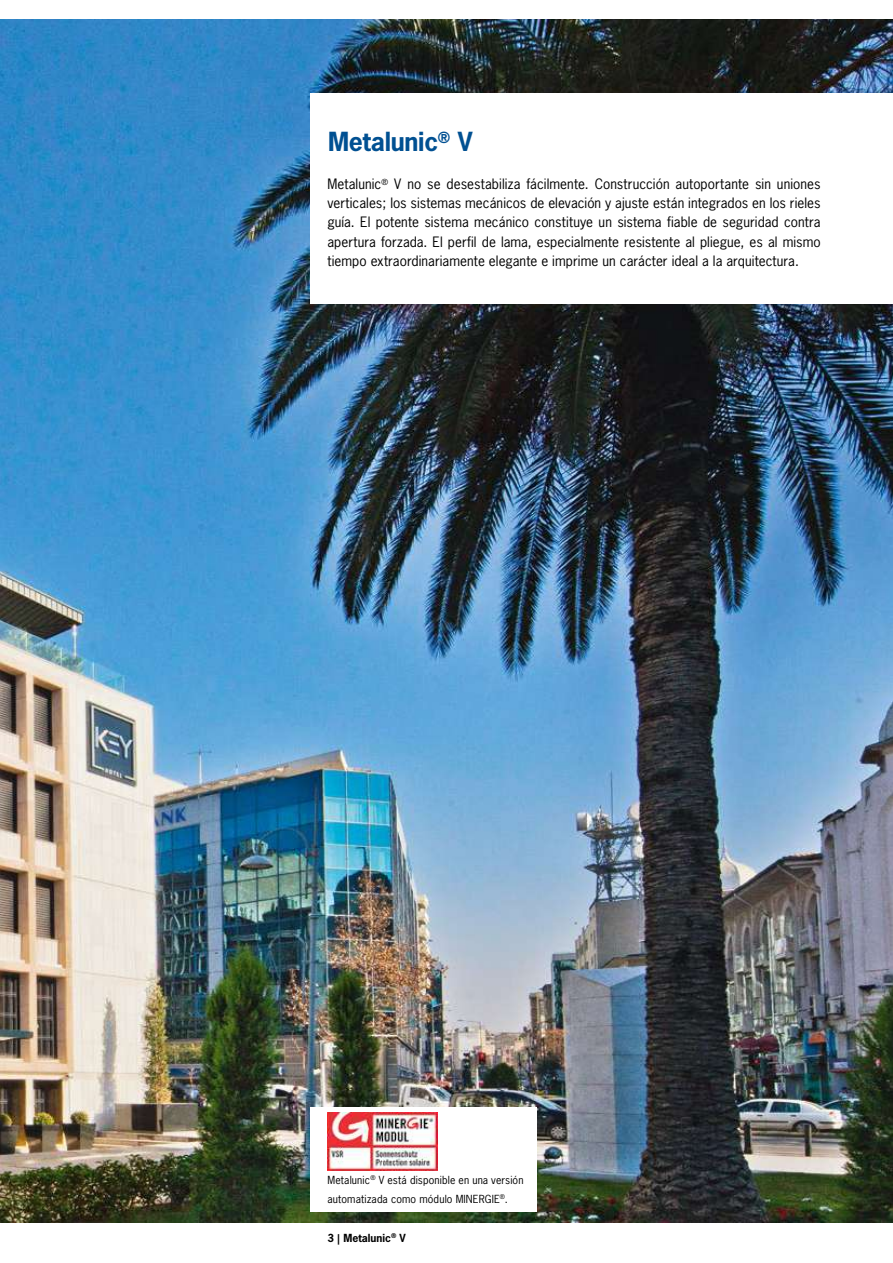
<style>
.page{position:relative;width:893px;height:1263px;background:#fff}
.page>*{position:absolute;margin:0;border:0;box-sizing:border-box;transform-origin:0 0}
.t1{font:700 24.75px "News Gothic";letter-spacing:-.01em;color:#005092}
.t2{font:13.5px/19.2px "News Gothic";letter-spacing:.005em;color:#000;text-align:justify}
.t3{font:10.5px/19px "News Gothic";letter-spacing:.015em;color:#000}
.t4{font:700 10.5px "News Gothic";color:#000}
</style>
<div class="page">
<img style="left:0;top:19px;width:893px;height:1203px">
<div style="left:310px;top:94px;width:583px;height:210px;background:#fff"></div>
<div style="left:310px;top:1107px;width:227px;height:104px;background:#fff"></div>
<img style="left:327px;top:1113px;width:111px;height:57px">
<h1 class="t1" style="left:328px;top:125px;width:146px">Metalunic<sup>®</sup> V</h1>
<p class="t2" style="left:327px;top:174px;width:495px">Metalunic<sup>®</sup> V no se desestabiliza fácilmente. Construcción autoportante sin uniones verticales; los sistemas mecánicos de elevación y ajuste están integrados en los rieles guía. El potente sistema mecánico constituye un sistema fiable de seguridad contra apertura forzada. El perfil de lama, especialmente resistente al pliegue, es al mismo tiempo extraordinariamente elegante e imprime un carácter ideal a la arquitectura.</p>
<p class="t3" style="left:327px;top:1170px;width:198px">Metalunic<sup>®</sup> V está disponible en una versión automatizada como módulo MINERGIE<sup>®</sup>.</p>
<p class="t4" style="left:327px;top:1231px;width:80px">3 | Metalunic<sup>®</sup> V</p>
</div>
